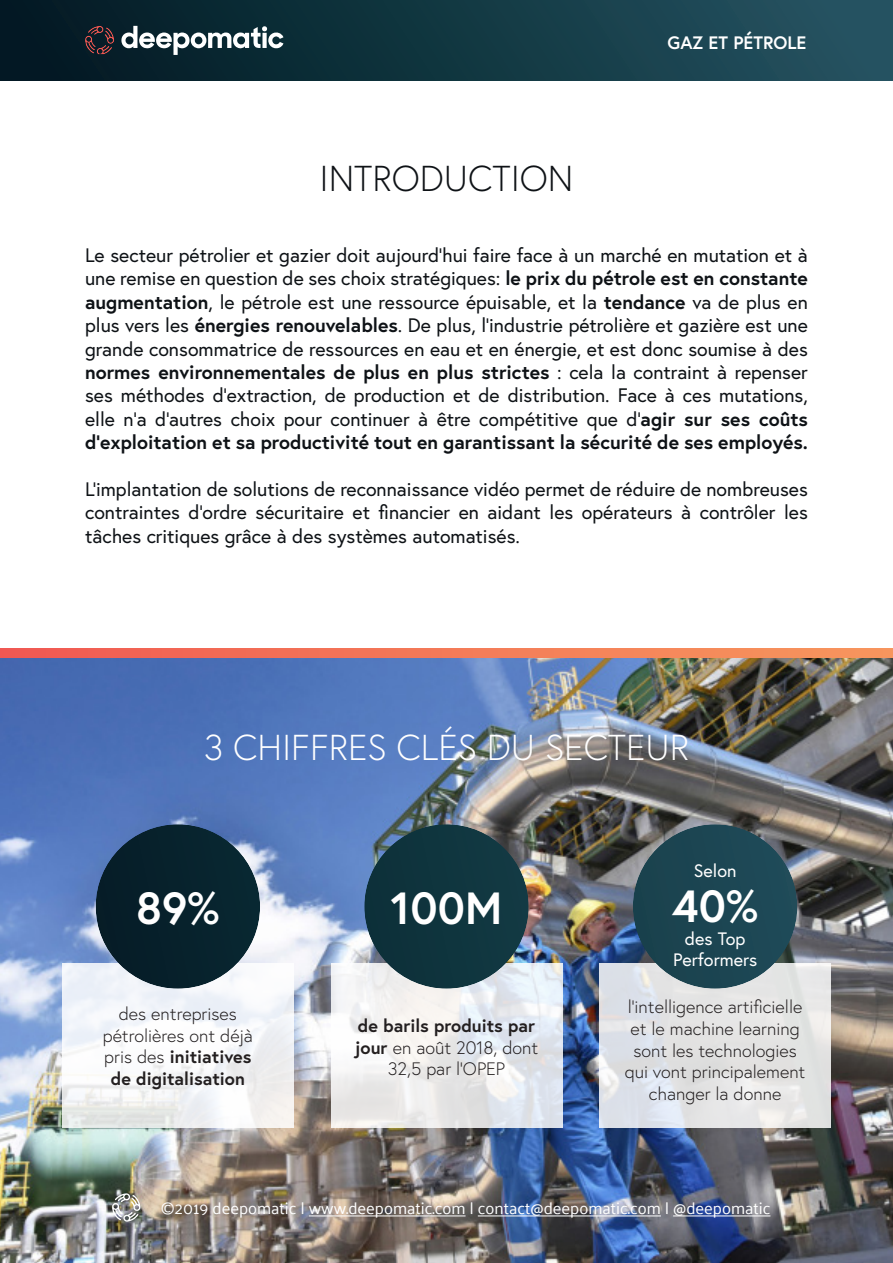
<style>
.page{position:relative;width:893px;height:1263px;background:#fff}
.page>*{position:absolute;margin:0;border:0;box-sizing:border-box;transform-origin:0 0}
.t1{font:700 45px "Europa";color:#fff}
.t2{font:300 36px "Europa";color:#fff}
.t3{font:300 36px "Europa";color:#0e1216}
.t4{font:19.5px/23.4px "Europa";color:#0e1216;text-align:justify}
.t5{font:300 18px/21.6px "Europa";color:#231f20;text-align:center}
.t6{font:18px/21.6px "Europa";color:#fff;text-align:center}
.t7{font:700 18px "Europa";color:#fff}
.t8{font:16.5px "Palanquin";color:#fff}
.s1{font-weight:700}
</style>
<div class="page">
<div style="left:0;top:0;width:893px;height:81px;background:linear-gradient(to right,#001720,#255562)"></div>
<svg style="left:121px;top:26px;width:162px;height:29px"></svg>
<svg style="left:85px;top:26px;width:29px;height:28px"></svg>
<img style="left:0;top:657px;width:893px;height:606px">
<svg style="left:62px;top:963px;width:231px;height:164px;fill:#f3f5f9"></svg>
<svg style="left:599px;top:963px;width:232px;height:164px;background:#e2e3e5"></svg>
<svg style="left:331px;top:963px;width:231px;height:164px"></svg>
<svg style="left:0;top:648px;width:893px;height:9px;background:#f37858"></svg>
<hr style="left:309px;top:1215px;width:157px;height:1px;background:#fff">
<hr style="left:478px;top:1215px;width:183px;height:1px;background:#fff">
<hr style="left:673px;top:1215px;width:97px;height:1px;background:#fff">
<svg style="left:112px;top:1192px;width:38px;height:30px"></svg>
<div style="left:633px;top:824px;width:164px;height:165px;background:#1c4552;border-radius:82px"></div>
<div style="left:96px;top:824px;width:164px;height:165px;background:#07222c;border-radius:82px"></div>
<div style="left:364px;top:824px;width:165px;height:165px;background:#0f353e;border-radius:82px"></div>
<h2 class="t3" style="left:319px;top:157px;width:256px">INTRODUCTION</h2>
<p class="t7" style="left:668px;top:31px;width:140px">GAZ ET PÉTROLE</p>
<p class="t4" style="left:85px;top:245px;width:724px">Le secteur pétrolier et gazier doit aujourd’hui faire face à un marché en mutation et à une remise en question de ses choix stratégiques: <span class="s1">le prix du pétrole est en constante augmentation</span>, le pétrole est une ressource épuisable, et la <span class="s1">tendance</span> va de plus en plus vers les <span class="s1">énergies renouvelables</span>. De plus, l’industrie pétrolière et gazière est une grande consommatrice de ressources en eau et en énergie, et est donc soumise à des <span class="s1">normes environnementales de plus en plus strictes</span> : cela la contraint à repenser ses méthodes d’extraction, de production et de distribution. Face à ces mutations, elle n’a d’autres choix pour continuer à être compétitive que d’<span class="s1">agir sur ses coûts d’exploitation et sa productivité tout en garantissant la sécurité de ses employés.</span></p>
<p class="t4" style="left:85px;top:479px;width:724px">L’implantation de solutions de reconnaissance vidéo permet de réduire de nombreuses contraintes d’ordre sécuritaire et financier en aidant les opérateurs à contrôler les tâches critiques grâce à des systèmes automatisés.</p>
<h2 class="t2" style="left:204px;top:726px;width:487px">3 CHIFFRES CLÉS DU SECTEUR</h2>
<p class="t6" style="left:694px;top:861px;width:44px">Selon</p>
<h1 class="t1" style="left:136px;top:879px;width:85px">89%</h1>
<h1 class="t1" style="left:391px;top:879px;width:113px">100M</h1>
<h1 class="t1" style="left:672px;top:877px;width:87px">40%</h1>
<p class="t6" style="left:673px;top:929px;width:86px">des Top<br>Performers</p>
<p class="t5" style="left:103px;top:1003px;width:152px">des entreprises pétrolières ont déjà pris des <span class="s1">initiatives de digitalisation</span></p>
<p class="t5" style="left:625px;top:996px;width:182px">l’intelligence artificielle et le machine learning sont les technologies qui vont principalement changer la donne</p>
<p class="t5" style="left:355px;top:1015px;width:185px"><span class="s1">de barils produits par jour</span> en août 2018, dont<br>32,5 par l’OPEP</p>
<p class="t8" style="left:161px;top:1202px;width:611px">©2019 deepomatic | www.deepomatic.com | contact@deepomatic.com | @deepomatic</p>
</div>
